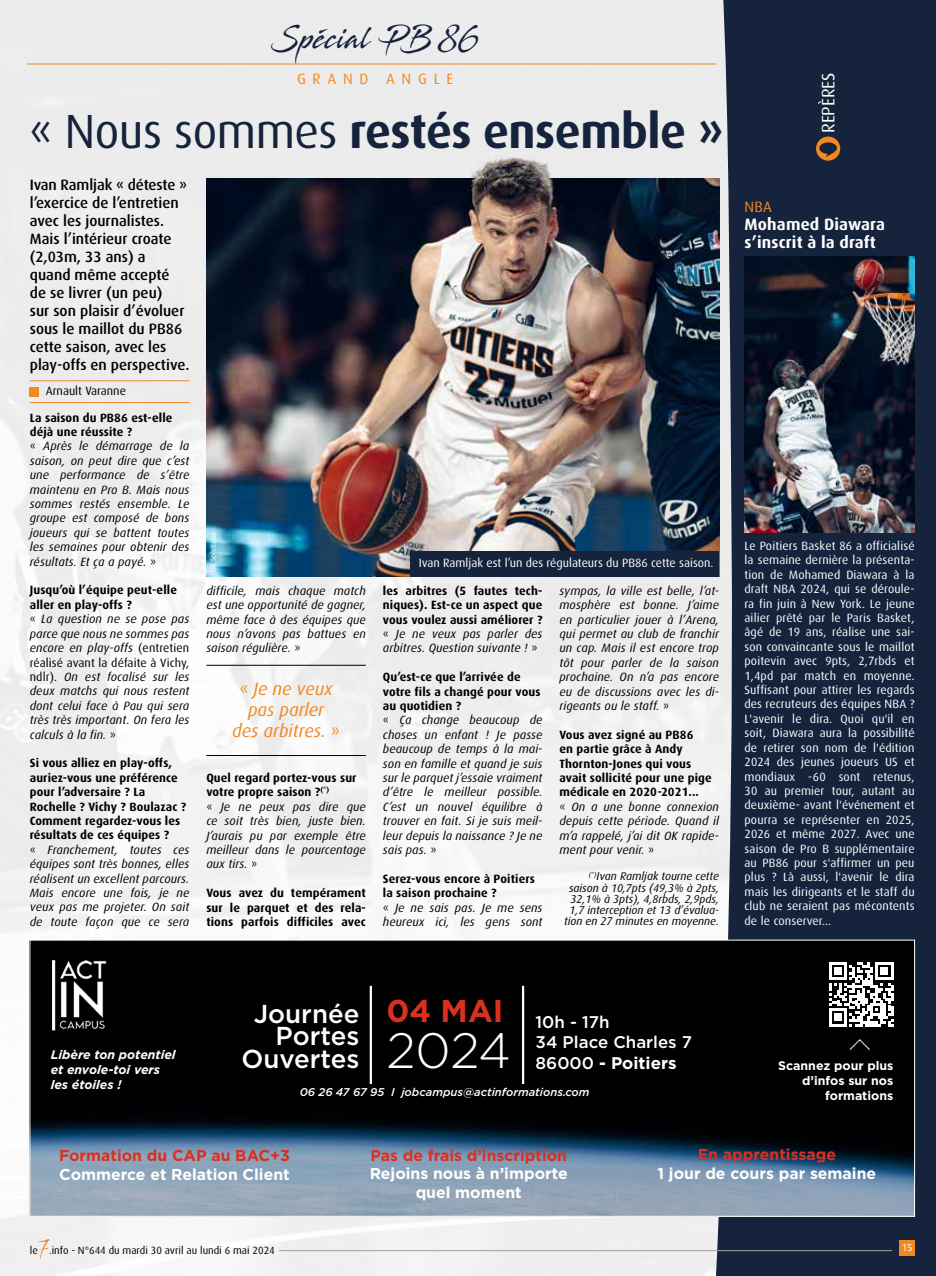
<style>
.page{position:relative;width:936px;height:1276px;background:#fff}
.page>*{position:absolute;margin:0;border:0;box-sizing:border-box;transform-origin:0 0}
.t1{font:300 49.5px "Gotham";color:#fff}
.t2{font:700 48px "Dax";letter-spacing:-.01em;color:#16233c}
.t3{font:700 31.5px "Gotham";color:#db3021}
.t4{font:30px "Stingray";letter-spacing:.04em;color:#16233c;scale:.74 1}
.t5{font:500 25.95px/22.5px "Gotham";color:#fff;text-align:right}
.t6{font:italic 18px/21px "Dax";color:#f18821;text-align:center}
.t7{font:18px "Dax";letter-spacing:-.005em;color:#fff}
.t8{font:500 16.95px/20.2px "Gotham";color:#fff}
.t9{font:700 16.5px/18px "Dax";letter-spacing:.01em;color:#fff}
.t10{font:700 15.75px/18.9px "Gotham";color:#fff;text-align:center}
.t11{font:700 15.75px "Gotham";color:#db3021}
.t12{font:500 15px/18px "Dax";color:#000}
.t13{font:15px "Dax";letter-spacing:.45em;color:#f18823}
.t14{font:15px "Dax";color:#f18821}
.t15{font:italic 700 12.45px/14.9px "Gotham";color:#fff}
.t16{font:700 12.45px/14.9px "Gotham";color:#fff;text-align:right}
.t17{font:italic 12px/14.4px "Dax";letter-spacing:.01em;color:#000}
.t18{font:12px/14.4px "Dax";color:#fff;text-align:justify}
.t19{font:700 12px/14.4px "Dax";letter-spacing:.01em;color:#000;text-align:justify}
.t20{font:12px "Dax";color:#000}
.t21{font:italic 11.25px/11.2px "Dax";color:#000;text-align:right}
.t22{font:italic 500 11.25px "Gotham";color:#fff}
.t23{font:10.5px "Dax";color:#000}
.t24{font:10.2px "Dax";color:#fff}
.t25{font:7.5px "Dax";letter-spacing:.01em;color:#fff}
.s1{font-weight:400}
.s2{font-weight:700;font-style:normal}
.s3{font-style:normal}
.s4{font-weight:400;font-style:italic}
.s5{font-weight:700}
</style>
<div class="page">
<img style="left:0;top:0;width:714px;height:1276px">
<hr style="left:30px;top:380px;width:159px;height:1px;background:#f18825">
<div style="left:30px;top:387px;width:9px;height:9px;background:#f18821"></div>
<hr style="left:30px;top:402px;width:159px;height:1px;background:#f18825">
<svg style="left:714px;top:0;width:221px;height:1276px;background:#263249"></svg>
<svg style="left:816px;top:136px;width:24px;height:25px"></svg>
<hr style="left:27px;top:64px;width:689px;height:1px;background:#f18825">
<div style="left:219px;top:122px;width:15px;height:16px;background:#ebebeb"></div>
<div style="left:899px;top:1240px;width:15px;height:15px;background:#f18821"></div>
<img style="left:206px;top:179px;width:513px;height:398px">
<div style="left:410px;top:551px;width:309px;height:26px;background:#16233c"></div>
<img style="left:32px;top:942px;width:880px;height:272px">
<svg style="left:829px;top:962px;width:64px;height:64px"></svg>
<img style="left:834px;top:1024px;width:51px;height:27px">
<img style="left:53px;top:960px;width:65px;height:77px">
<hr style="left:369px;top:986px;width:3px;height:98px;background:#fff">
<hr style="left:522px;top:985px;width:2px;height:99px;background:#fff">
<svg style="left:914px;top:1215px;width:5px;height:6px"></svg>
<hr style="left:206px;top:665px;width:160px;height:1px;background:#000">
<hr style="left:206px;top:755px;width:160px;height:1px;background:#000">
<hr style="left:279px;top:1250px;width:613px;height:1px;background:#9d9d9c">
<img style="left:446px;top:140px;width:159px;height:65px">
<img style="left:744px;top:256px;width:170px;height:276px">
<svg style="left:38px;top:1238px;width:11px;height:20px"></svg>
<h3 class="t4" style="left:271px;top:18px;width:283px">Spécial PB 86</h3>
<p class="t13" style="left:297px;top:71px;width:158px">GRAND ANGLE</p>
<h2 class="t2" style="left:29px;top:104px;width:696px"><span class="s1">« Nous sommes</span> restés ensemble »</h2>
<p class="t12" style="left:30px;top:176px;width:161px">Ivan Ramljak « déteste » l’exercice de l’entretien avec les journalistes.<br>Mais l’intérieur croate (2,03m, 33 ans) a quand même accepté de se livrer (un peu)<br>sur son plaisir d’évoluer sous le maillot du PB86 cette saison, avec les play-offs en perspective.</p>
<p class="t20" style="left:46px;top:384px;width:82px">Arnault Varanne</p>
<p class="t17" style="left:30px;top:410px;width:161px"><span class="s2">La saison du PB86 est-elle déjà une réussite ?<br></span><span class="s3">«</span> Après le démarrage de la saison, on peut dire que c’est une performance de s’être maintenu en Pro B. Mais nous sommes restés ensemble. Le groupe est composé de bons joueurs qui se battent toutes les semaines pour obtenir des résultats. Et ça a payé. <span class="s3">»</span></p>
<p class="t17" style="left:30px;top:583px;width:161px"><span class="s2">Jusqu’où l’équipe peut-elle aller en play-offs ?<br></span><span class="s3">«</span> La question ne se pose pas parce que nous ne sommes pas encore en play-offs <span class="s3">(entretien réalisé avant la défaite à Vichy, ndlr).</span> On est focalisé sur les deux matchs qui nous restent dont celui face à Pau qui sera très très important. On fera les calculs à la fin. <span class="s3">»</span></p>
<p class="t17" style="left:30px;top:756px;width:161px"><span class="s2">Si vous alliez en play-offs, auriez-vous une préférence pour l’adversaire ? La<br>Rochelle ? Vichy ? Boulazac ?<br>Comment regardez-vous les résultats de ces équipes ?<br></span><span class="s3">«</span> Franchement, toutes ces équipes sont très bonnes, elles réalisent un excellent parcours.<br>Mais encore une fois, je ne veux pas me projeter. On sait de toute façon que ce sera</p>
<p class="t25" style="left:209px;top:572px;width:42px;rotate:-90deg">DR Solotiana</p>
<p class="t17" style="left:206px;top:583px;width:161px;text-align:justify">difficile, mais chaque match est une opportunité de gagner, même face à des équipes que nous n’avons pas battues en saison régulière. <span class="s3">»</span></p>
<h3 class="t6" style="left:232px;top:679px;width:109px"><span class="s3">«</span> Je ne veux pas parler<br>des arbitres. <span class="s3">»</span></h3>
<p class="t17" style="left:206px;top:771px;width:161px"><span class="s2">Quel regard portez-vous sur votre propre saison ?</span><sup>(*)<br></sup><span class="s3">«</span> Je ne peux pas dire que ce soit très bien, juste bien.<br>J’aurais pu par exemple être meilleur dans le pourcentage aux tirs. <span class="s3">»</span></p>
<p class="t19" style="left:206px;top:886px;width:161px">Vous avez du tempérament sur le parquet et des rela&shy;tions parfois difficiles avec</p>
<p class="t18" style="left:418px;top:556px;width:296px">Ivan Ramljak est l’un des régulateurs du PB86 cette saison.</p>
<p class="t19" style="left:383px;top:583px;width:161px">les arbitres (5 fautes tech&shy;niques). Est-ce un aspect que vous voulez aussi améliorer ? <span class="s1">«</span> <span class="s4">Je ne veux pas parler des arbitres. Question suivante !</span> <span class="s1">»</span></p>
<p class="t17" style="left:383px;top:670px;width:161px"><span class="s2">Qu’est-ce que l’arrivée de votre fils a changé pour vous au quotidien ?<br></span><span class="s3">«</span> Ça change beaucoup de choses un enfant ! Je passe beaucoup de temps à la mai&shy;son en famille et quand je suis sur le parquet j’essaie vraiment d’être le meilleur possible.<br>C’est un nouvel équilibre à trouver en fait. Si je suis meil&shy;leur depuis la naissance ? Je ne sais pas. <span class="s3">»</span></p>
<p class="t19" style="left:383px;top:871px;width:161px;text-align:left">Serez-vous encore à Poitiers la saison prochaine ?<br><span class="s1">«</span> <span class="s4">Je ne sais pas. Je me sens heureux ici, les gens sont</span></p>
<p class="t17" style="left:559px;top:583px;width:161px;text-align:justify">sympas, la ville est belle, l’at&shy;mosphère est bonne. J’aime en particulier jouer à l’Arena, qui permet au club de franchir un cap. Mais il est encore trop tôt pour parler de la saison prochaine. On n’a pas encore eu de discussions avec les di&shy;rigeants ou le staff. <span class="s3">»</span></p>
<p class="t19" style="left:559px;top:727px;width:161px;text-align:left">Vous avez signé au PB86<br>en partie grâce à Andy<br>Thornton-Jones qui vous avait sollicité pour une pige médicale en 2020-2021...<br><span class="s1">«</span> <span class="s4">On a une bonne connexion depuis cette période. Quand il m’a rappelé, j’ai dit OK rapide&shy;ment pour venir.</span> <span class="s1">»</span></p>
<p class="t21" style="left:564px;top:871px;width:156px"><sup>(*)</sup>Ivan Ramljak tourne cette saison à 10,7pts (49,3% à 2pts,<br>32,1% à 3pts), 4,8rbds, 2,9pds,<br>1,7 interception et 13 d’évalua&shy;tion en 27 minutes en moyenne.</p>
<h3 class="t7" style="left:818px;top:133px;width:62px;rotate:-90deg">REPÈRES</h3>
<p class="t14" style="left:744px;top:198px;width:29px">NBA</p>
<h3 class="t9" style="left:744px;top:215px;width:142px">Mohamed Diawara s’inscrit à la draft</h3>
<p class="t18" style="left:744px;top:539px;width:172px">Le Poitiers Basket 86 a officialisé la semaine dernière la présenta&shy;tion de Mohamed Diawara à la draft NBA 2024, qui se déroule&shy;ra fin juin à New York. Le jeune ailier prêté par le Paris Basket, âgé de 19 ans, réalise une sai&shy;son convaincante sous le maillot poitevin avec 9pts, 2,7rbds et 1,4pd par match en moyenne.<br>Suffisant pour attirer les regards des recruteurs des équipes NBA ?<br>L'avenir le dira. Quoi qu'il en soit, Diawara aura la possibilité de retirer son nom de l'édition 2024 des jeunes joueurs US et mondiaux -60 sont retenus, 30 au premier tour, autant au deuxième- avant l'événement et pourra se représenter en 2025, 2026 et même 2027. Avec une saison de Pro B supplémentaire au PB86 pour s'affirmer un peu plus ? Là aussi, l'avenir le dira mais les dirigeants et le staff du club ne seraient pas mécontents de le conserver...</p>
<p class="t15" style="left:51px;top:1047px;width:126px">Libère ton potentiel et envole-toi vers les étoiles !</p>
<h3 class="t5" style="left:241px;top:1001px;width:119px">Journée<br>Portes<br>Ouvertes</h3>
<h3 class="t3" style="left:386px;top:989px;width:119px">04 MAI</h3>
<h1 class="t1" style="left:386px;top:1019px;width:126px">2024</h1>
<h3 class="t8" style="left:535px;top:1012px;width:158px">10h - 17h<br>34 Place Charles 7<br>86000 <span class="s5">- Poitiers</span></h3>
<p class="t22" style="left:300px;top:1084px;width:291px">06 26 47 67 95 I jobcampus@actinformations.com</p>
<p class="t16" style="left:778px;top:1058px;width:117px">Scannez pour plus d’infos sur nos formations</p>
<h3 class="t11" style="left:59px;top:1145px;width:232px">Formation du CAP au BAC+3</h3>
<h3 class="t10" style="left:59px;top:1164px;width:232px">Commerce et Relation Client</h3>
<p class="t23" style="left:30px;top:1244px;width:246px">le .info - N°644 du mardi 30 avril au lundi 6 mai 2024</p>
<h3 class="t11" style="left:370px;top:1144px;width:198px">Pas de frais d’inscription</h3>
<h3 class="t10" style="left:370px;top:1164px;width:199px">Rejoins nous à n’importe quel moment</h3>
<h3 class="t11" style="left:697px;top:1144px;width:140px">En apprentissage</h3>
<h3 class="t10" style="left:657px;top:1163px;width:220px">1 jour de cours par semaine</h3>
<p class="t24" style="left:901px;top:1242px;width:12px">195</p>
</div>
